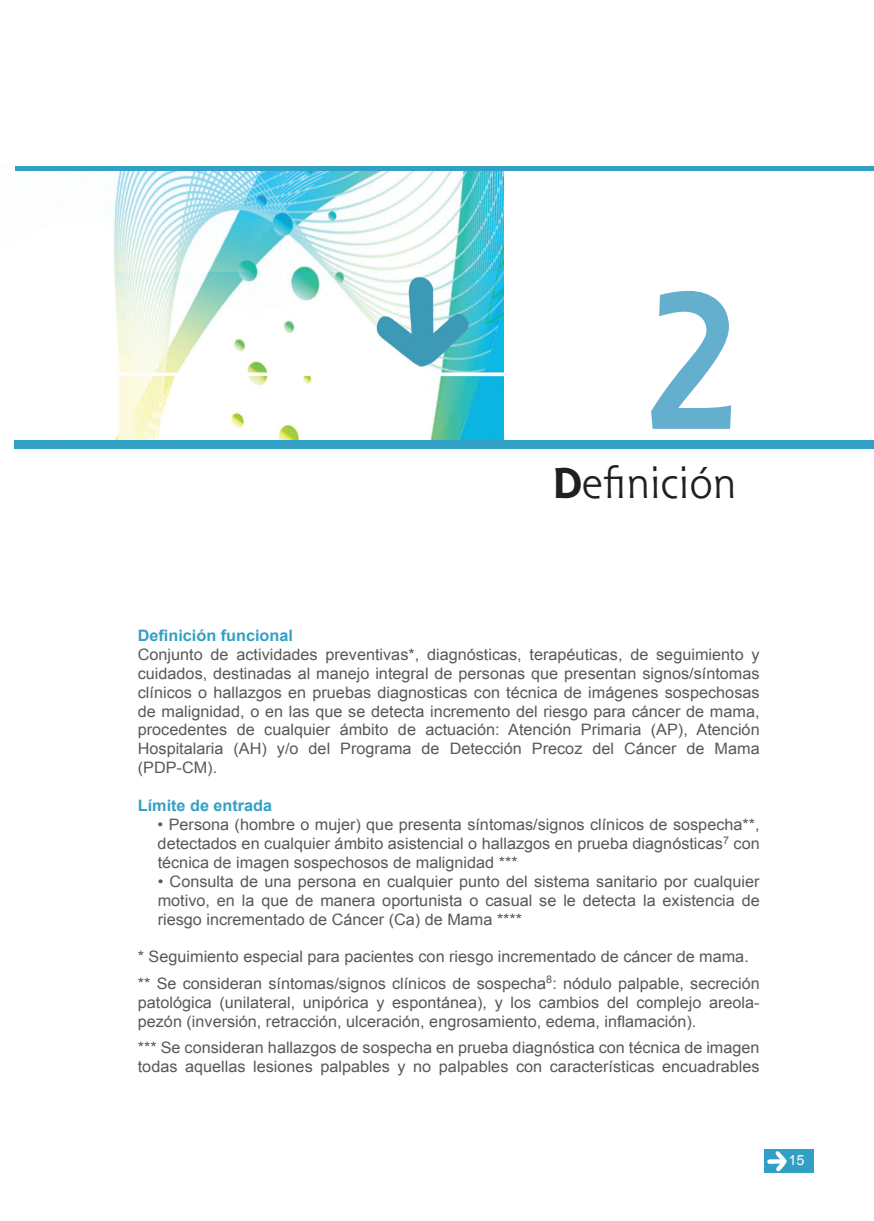
<style>
.page{position:relative;width:874px;height:1221px;background:#fff}
.page>*{position:absolute;margin:0;border:0;box-sizing:border-box;transform-origin:0 0}
.t1{font:700 189.17px "Shannon";color:#64aece;scale:.88 1}
.t2{font:42px "Shannon";color:#231f20}
.t3{font:15.75px/18.9px "Arial";color:#57585a;text-align:justify}
.t4{font:700 15.75px "Arial";color:#32a0c4}
.t5{font:14px "Arial";color:#fff}
.s1{font-weight:700}
</style>
<div class="page">
<img style="left:14px;top:170px;width:489px;height:276px">
<hr style="left:15px;top:166px;width:858px;height:4px;background:#32a0c4">
<div style="left:15px;top:440px;width:858px;height:8px;background:#32a0c4"></div>
<div style="left:764px;top:1148px;width:49px;height:24px;background:#32a0c4"></div>
<svg style="left:767px;top:1151px;width:19px;height:21px"></svg>
<h1 class="t1" style="left:644px;top:244px;width:117px">2</h1>
<h2 class="t2" style="left:552px;top:456px;width:185px"><span class="s1">D</span>efinición</h2>
<p class="t4" style="left:138px;top:625px;width:157px">Definición funcional</p>
<p class="t3" style="left:138px;top:645px;width:623px">Conjunto de actividades preventivas*, diagnósticas, terapéuticas, de seguimiento y cuidados, destinadas al manejo integral de personas que presentan signos/síntomas clínicos o hallazgos en pruebas diagnosticas con técnica de imágenes sospechosas de malignidad, o en las que se detecta incremento del riesgo para cáncer de mama, procedentes de cualquier ámbito de actuación: Atención Primaria (AP), Atención Hospitalaria (AH) y/o del Programa de Detección Precoz del Cáncer de Mama (PDP-CM).</p>
<p class="t4" style="left:138px;top:795px;width:136px">Límite de entrada</p>
<p class="t3" style="left:157px;top:815px;width:603px">• Persona (hombre o mujer) que presenta síntomas/signos clínicos de sospecha**, detectados en cualquier ámbito asistencial o hallazgos en prueba diagnósticas<sup>7</sup> con técnica de imagen sospechosos de malignidad ***</p>
<p class="t3" style="left:157px;top:871px;width:603px">• Consulta de una persona en cualquier punto del sistema sanitario por cualquier motivo, en la que de manera oportunista o casual se le detecta la existencia de riesgo incrementado de Cáncer (Ca) de Mama ****</p>
<p class="t3" style="left:138px;top:943px;width:623px;line-height:26.2px">* Seguimiento especial para pacientes con riesgo incrementado de cáncer de mama. ** Se consideran síntomas/signos clínicos de sospecha<sup>8</sup>: nódulo palpable, secreción</p>
<p class="t3" style="left:138px;top:992px;width:623px">patológica (unilateral, unipórica y espontánea), y los cambios del complejo areola&shy;pezón (inversión, retracción, ulceración, engrosamiento, edema, inflamación).</p>
<p class="t3" style="left:138px;top:1037px;width:623px">*** Se consideran hallazgos de sospecha en prueba diagnóstica con técnica de imagen todas aquellas lesiones palpables y no palpables con características encuadrables</p>
<p class="t5" style="left:788px;top:1150px;width:18px">15</p>
</div>
